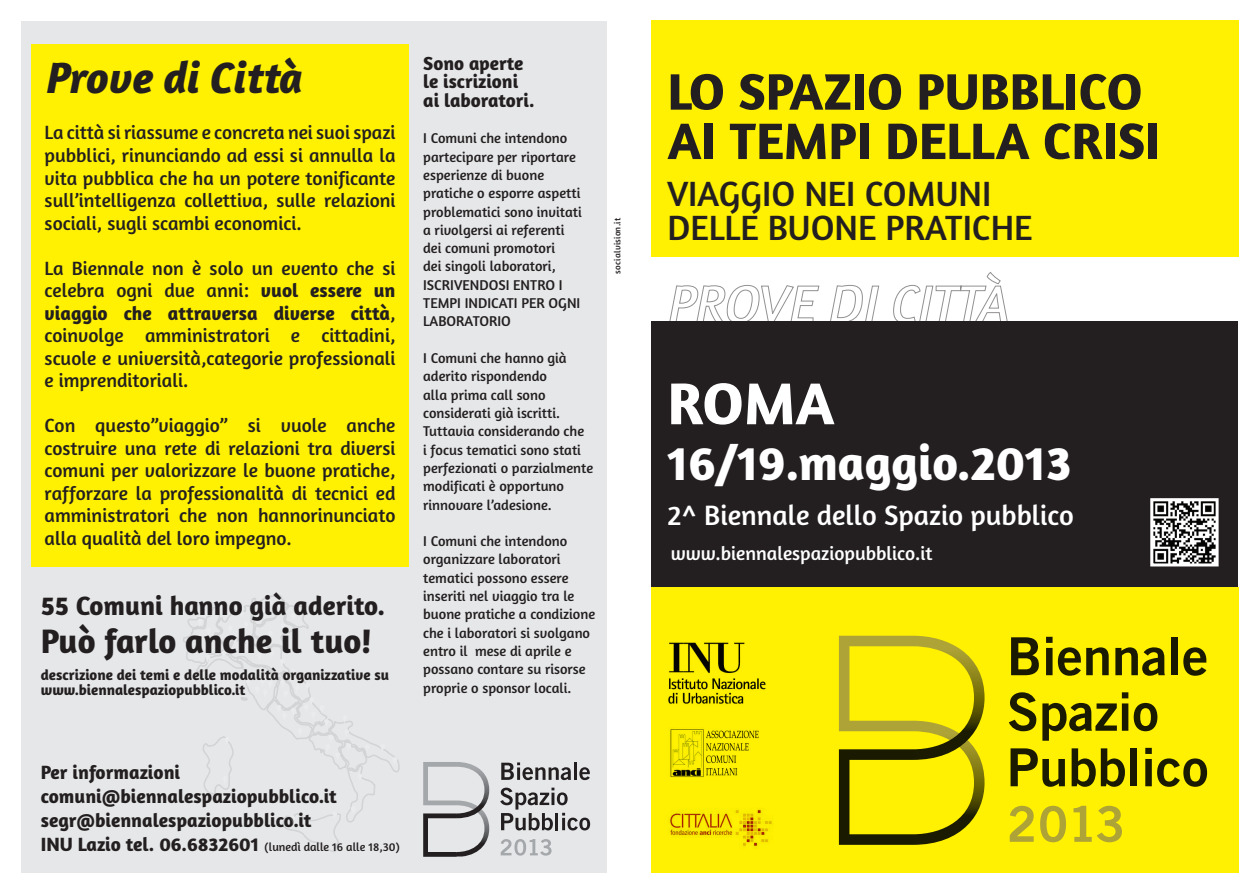
<style>
.page{position:relative;width:1259px;height:893px;background:#fff}
.page>*{position:absolute;margin:0;border:0;box-sizing:border-box;transform-origin:0 0}
.t1{font:700 60px "Amaranth";color:#fff}
.t2{font:700 52.2px/49.3px "Amaranth";color:#231f20}
.t3{font:700 49.5px "Amaranth";color:#fff}
.t4{font:italic 700 45px "Amaranth";color:#231f20}
.t5{font:35.7px/34.3px "Amaranth";color:#231f20}
.t6{font:700 34.5px "Amaranth";color:#231f20}
.t7{font:28.5px "Amaranth";color:#fff}
.t8{font:700 27px "Amaranth";color:#231f20}
.t9{font:19.5px/22.5px "Amaranth";color:#231f20;text-align:justify}
.t10{font:700 19.5px/24px "Amaranth";color:#231f20}
.t11{font:19.5px "Amaranth";color:#fff}
.t12{font:700 19.35px/18.3px "Amaranth";color:#231f20}
.t13{font:700 15px/15px "Amaranth";color:#231f20}
.t14{font:14.4px/18.3px "Amaranth";color:#231f20}
.t15{font:12px "Amaranth";color:#231f20}
.t16{font:9px "Amaranth";letter-spacing:.025em;color:#231f20}
.s1{font-weight:700}
.s2{font-weight:700;font-size:19.5px}
</style>
<div class="page">
<div style="left:651px;top:21px;width:587px;height:236px;background:#fff101"></div>
<div style="left:651px;top:321px;width:587px;height:266px;background:#231f20"></div>
<div style="left:651px;top:587px;width:587px;height:285px;background:#fff101"></div>
<img style="left:668px;top:642px;width:98px;height:62px">
<img style="left:670px;top:808px;width:102px;height:40px">
<img style="left:670px;top:729px;width:32px;height:48px">
<img style="left:702px;top:729px;width:57px;height:48px">
<svg style="left:1150px;top:498px;width:69px;height:69px;background:#959595"></svg>
<div style="left:21px;top:21px;width:585px;height:851px;background:#e6e7e9"></div>
<svg style="left:501px;top:762px;width:70px;height:18px"></svg>
<hr style="left:574px;top:763px;width:3px;height:17px;background:#231f20">
<svg style="left:579px;top:767px;width:11px;height:13px"></svg>
<svg style="left:500px;top:788px;width:90px;height:42px"></svg>
<svg style="left:501px;top:839px;width:50px;height:17px"></svg>
<svg style="left:423px;top:762px;width:66px;height:95px"></svg>
<svg style="left:183px;top:594px;width:217px;height:258px"></svg>
<svg style="left:205px;top:654px;width:5px;height:10px"></svg>
<svg style="left:197px;top:619px;width:14px;height:28px"></svg>
<svg style="left:392px;top:757px;width:5px;height:9px"></svg>
<svg style="left:380px;top:744px;width:5px;height:9px"></svg>
<svg style="left:365px;top:744px;width:5px;height:10px"></svg>
<svg style="left:351px;top:806px;width:5px;height:9px"></svg>
<svg style="left:357px;top:773px;width:5px;height:10px"></svg>
<svg style="left:332px;top:811px;width:5px;height:10px"></svg>
<svg style="left:290px;top:816px;width:5px;height:9px"></svg>
<svg style="left:222px;top:600px;width:129px;height:162px"></svg>
<svg style="left:223px;top:776px;width:4px;height:9px"></svg>
<svg style="left:669px;top:285px;width:151px;height:36px"></svg>
<svg style="left:830px;top:285px;width:50px;height:36px"></svg>
<svg style="left:893px;top:272px;width:115px;height:49px"></svg>
<div style="left:32px;top:44px;width:377px;height:522px;background:#fff101"></div>
<svg style="left:1011px;top:637px;width:28px;height:38px"></svg>
<svg style="left:1046px;top:637px;width:6px;height:38px"></svg>
<svg style="left:1058px;top:647px;width:50px;height:29px"></svg>
<svg style="left:1115px;top:647px;width:50px;height:29px"></svg>
<div style="left:1171px;top:637px;width:7px;height:38px;background:#191a00"></div>
<svg style="left:1183px;top:647px;width:23px;height:29px"></svg>
<svg style="left:1009px;top:692px;width:27px;height:39px"></svg>
<svg style="left:1042px;top:692px;width:115px;height:49px"></svg>
<svg style="left:1010px;top:748px;width:55px;height:39px"></svg>
<svg style="left:1071px;top:748px;width:54px;height:39px"></svg>
<div style="left:1130px;top:748px;width:7px;height:38px;background:#191a00"></div>
<svg style="left:1145px;top:748px;width:6px;height:38px"></svg>
<svg style="left:1157px;top:758px;width:50px;height:29px"></svg>
<svg style="left:1009px;top:806px;width:24px;height:36px"></svg>
<svg style="left:1040px;top:806px;width:26px;height:36px"></svg>
<svg style="left:1073px;top:806px;width:49px;height:36px"></svg>
<svg style="left:839px;top:636px;width:145px;height:209px"></svg>
<h3 class="t4" style="left:47px;top:50px;width:258px">Prove di Città</h3>
<h3 class="t9" style="left:45px;top:121px;width:352px">La città si riassume e concreta nei suoi spazi pubblici, rinunciando ad essi si annulla la vita pubblica che ha un potere tonificante sull’intelligenza collettiva, sulle relazioni sociali, sugli scambi economici.</h3>
<h3 class="t9" style="left:45px;top:256px;width:352px">La Biennale non è solo un evento che si celebra ogni due anni: <span class="s1">vuol essere un viaggio che attraversa diverse città</span>, coinvolge amministratori e cittadini, scuole e università,categorie professionali e imprenditoriali.</h3>
<p class="t9" style="left:45px;top:414px;width:352px">Con questo”viaggio” si vuole anche costruire una rete di relazioni tra diversi comuni per valorizzare le buone pratiche, rafforzare la professionalità di tecnici ed amministratori che non hannorinunciato alla qualità del loro impegno.</p>
<h3 class="t8" style="left:41px;top:589px;width:346px">55 Comuni hanno già aderito.</h3>
<h3 class="t6" style="left:41px;top:619px;width:333px">Può farlo anche il tuo!</h3>
<p class="t13" style="left:41px;top:667px;width:350px">descrizione dei temi e delle modalità organizzative su www.biennalespaziopubblico.it</p>
<h3 class="t12" style="left:423px;top:54px;width:113px">Sono aperte le iscrizioni ai laboratori.</h3>
<p class="t14" style="left:423px;top:129px;width:160px">I Comuni che intendono partecipare per riportare esperienze di buone pratiche o esporre aspetti problematici sono invitati a rivolgersi ai referenti dei comuni promotori<br>dei singoli laboratori,<br>ISCRIVENDOSI ENTRO I<br>TEMPI INDICATI PER OGNI<br>LABORATORIO</p>
<p class="t14" style="left:423px;top:349px;width:171px">I Comuni che hanno già aderito rispondendo<br>alla prima call sono considerati già iscritti.<br>Tuttavia considerando che<br>i focus tematici sono stati perfezionati o parzialmente modificati è opportuno rinnovare l’adesione.</p>
<p class="t14" style="left:423px;top:532px;width:173px">I Comuni che intendono organizzare laboratori tematici possono essere inseriti nel viaggio tra le buone pratiche a condizione che i laboratori si svolgano entro il mese di aprile e possano contare su risorse proprie o sponsor locali.</p>
<p class="t16" style="left:612px;top:274px;width:57px;rotate:-90deg">socialvision.it</p>
<h3 class="t10" style="left:41px;top:759px;width:297px">Per informazioni comuni@biennalespaziopubblico.it segr@biennalespaziopubblico.it</h3>
<p class="t15" style="left:41px;top:839px;width:360px"><span class="s2">INU Lazio tel. 06.6832601</span> (lunedì dalle 16 alle 18,30)</p>
<h2 class="t2" style="left:667px;top:66px;width:494px">LO SPAZIO PUBBLICO<br>AI TEMPI DELLA CRISI</h2>
<h3 class="t5" style="left:667px;top:176px;width:366px">VIAGGIO NEI COMUNI<br>DELLE BUONE PRATICHE</h3>
<h1 class="t1" style="left:667px;top:366px;width:168px">ROMA</h1>
<h3 class="t3" style="left:667px;top:431px;width:405px">16/19.maggio.2013</h3>
<h3 class="t7" style="left:667px;top:498px;width:408px">2^ Biennale dello Spazio pubblico</h3>
<h3 class="t11" style="left:670px;top:541px;width:263px">www.biennalespaziopubblico.it</h3>
</div>
